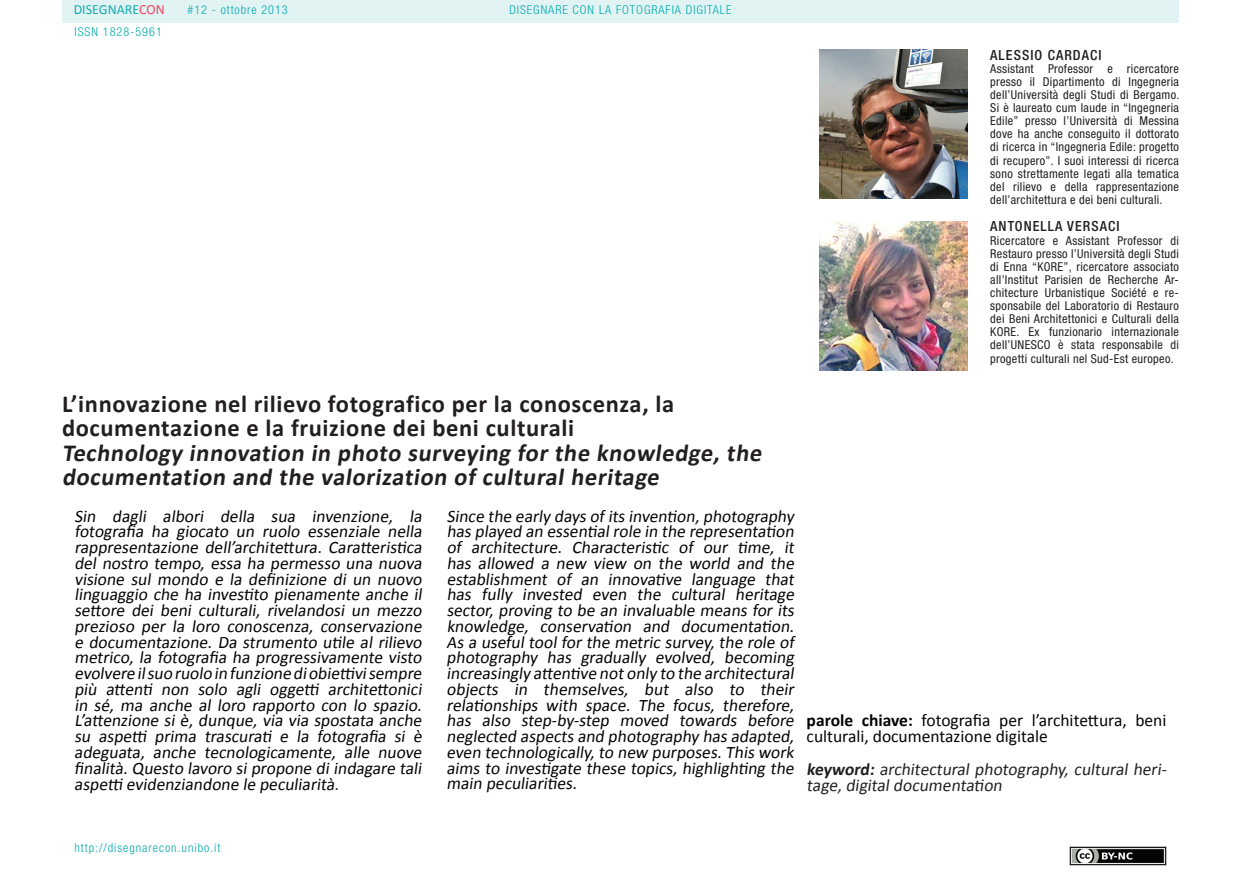
<style>
.page{position:relative;width:1241px;height:893px;background:#fff}
.page>*{position:absolute;margin:0;border:0;box-sizing:border-box;transform-origin:0 0}
.t1{font:700 24.5px/24.5px "Calibri";letter-spacing:.025em;color:#231f20}
.t2{font:17.5px/15.8px "Calibri";color:#040503;text-align:justify}
.t3{font:17.5px/16.6px "Calibri";color:#231f20}
.t4{font:500 condensed 14px "Helvetica Neue LT Std";letter-spacing:.075em;color:#231f20}
.t5{font:14px "Calibri";color:#17aaac}
.t6{font:condensed 12.25px/13.1px "Helvetica Neue LT Std";letter-spacing:.025em;color:#231f20;text-align:justify}
.t7{font:300 condensed 12.25px "Helvetica Neue LT Std";letter-spacing:.075em;color:#00aaad}
.s1{color:#ef4862}
.s2{color:#231f20}
.s3{font-weight:700}
</style>
<div class="page">
<div style="left:62px;top:0;width:1116px;height:23px;background:#e2f3f4"></div>
<img style="left:1069px;top:846px;width:97px;height:19px">
<img style="left:819px;top:50px;width:148px;height:148px">
<img style="left:819px;top:221px;width:148px;height:149px">
<p class="t5" style="left:74px;top:1px;width:93px">DISEGNARE<span class="s1">CON</span></p>
<p class="t7" style="left:74px;top:24px;width:7px">ISSN</p>
<p class="t7" style="left:103px;top:24px;width:60px">1828-5961</p>
<p class="t7" style="left:188px;top:3px;width:102px">#12 - OTTOBRE 2013</p>
<p class="t7" style="left:509px;top:3px;width:223px">DISEGNARE CON LA FOTOGRAFIA DIGITALE</p>
<p class="t4" style="left:990px;top:46px;width:113px">ALESSIO CARDACI</p>
<p class="t6" style="left:990px;top:62px;width:190px">Assistant Professor e ricercatore presso il Dipartimento di Ingegneria dell’Università degli Studi di Bergamo.<br>Si è laureato cum laude in “Ingegneria Edile” presso l’Università di Messina dove ha anche conseguito il dottorato di ricerca in “Ingegneria Edile: progetto di recupero”. I suoi interessi di ricerca sono strettamente legati alla tematica del rilievo e della rappresentazione dell’architettura e dei beni culturali.</p>
<p class="t4" style="left:990px;top:218px;width:131px">ANTONELLA VERSACI</p>
<p class="t6" style="left:990px;top:234px;width:190px">Ricercatore e Assistant Professor di Restauro presso l’Università degli Studi di Enna “KORE”, ricercatore associato all’Institut Parisien de Recherche Ar&shy;chitecture Urbanistique Société e re&shy;sponsabile del Laboratorio di Restauro dei Beni Architettonici e Culturali della KORE. Ex funzionario internazionale dell’UNESCO è stata responsabile di progetti culturali nel Sud-Est europeo.</p>
<h1 class="t1" style="left:62px;top:391px;width:705px">L’innovazione nel rilievo fotografico per la conoscenza, la documentazione e la fruizione dei beni culturali<br>Technology innovation in photo surveying for the knowledge, the documentation and the valorization of cultural heritage</h1>
<p class="t2" style="left:74px;top:508px;width:352px">Sin dagli albori della sua invenzione, la fotografia ha giocato un ruolo essenziale nella rappresentazione dell’architettura. Caratteristica del nostro tempo, essa ha permesso una nuova visione sul mondo e la definizione di un nuovo linguaggio che ha investito pienamente anche il settore dei beni culturali, rivelandosi un mezzo prezioso per la loro conoscenza, conservazione e documentazione. Da strumento utile al rilievo metrico, la fotografia ha progressivamente visto evolvere ilsuo ruolo in funzione diobiettivisempre più attenti non solo agli oggetti architettonici in sé, ma anche al loro rapporto con lo spazio.<br>L’attenzione si è, dunque, via via spostata anche su aspetti prima trascurati e la fotografia si è adeguata, anche tecnologicamente, alle nuove finalità. Questo lavoro si propone di indagare tali aspetti evidenziandone le peculiarità<span class="s2">.</span></p>
<p class="t2" style="left:446px;top:508px;width:352px">Since the early days ofits invention,photography has played an essentialrole in the representation of architecture. Characteristic of our time, it has allowed a new view on the world and the establishment of an innovative language that has fully invested even the cultural heritage sector, proving to be an invaluable means for its knowledge, conservation and documentation.<br>As a useful tool for the metric survey, the role of photography has gradually evolved, becoming increasingly attentive not only to the architectural objects in themselves, but also to their relationships with space. The focus, therefore, has also step-by-step moved towards before neglected aspects and photography has adapted, even technologically,to new purposes.This work aims to investigate these topics, highlighting the main peculiarities.</p>
<p class="t2" style="left:806px;top:713px;width:361px"><span class="s3">parole chiave:</span> fotografia per l’architettura, beni culturali, documentazione digitale</p>
<p class="t3" style="left:806px;top:760px;width:364px"><span class="s3">keyword:</span> architectural photography, cultural heri&shy;tage,digitaldocumentation</p>
<p class="t7" style="left:74px;top:841px;width:147px">HTTP://DISEGNARECON.UNIBO.IT</p>
</div>
